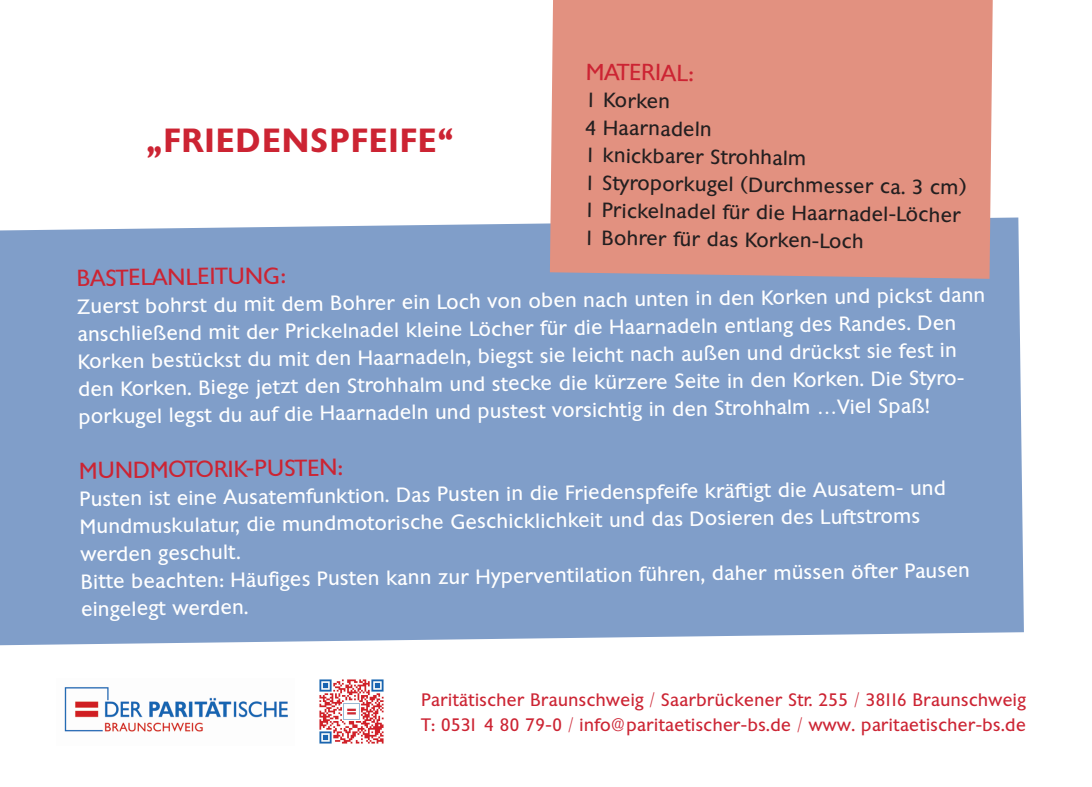
<style>
.page{position:relative;width:1092px;height:787px;background:#fff}
.page>*{position:absolute;margin:0;border:0;box-sizing:border-box;transform-origin:0 0}
.t1{font:700 32.5px "Chantilly Serial";letter-spacing:.07em;color:#cc2433}
.t2{font:22.5px "Chantilly Serial";color:#cc2433}
.t3{font:20px/27.5px "Chantilly Serial";color:#fff}
.t4{font:20px/27.5px "Chantilly Serial";color:#231f20}
.t5{font:17.5px/25px "Chantilly Serial";letter-spacing:.03em;color:#cc2433}
</style>
<div class="page">
<div style="left:0;top:217px;width:1023px;height:428px;background:#809ec9"></div>
<div style="left:550px;top:0;width:442px;height:279px;background:#e29180"></div>
<img style="left:64px;top:687px;width:224px;height:45px">
<img style="left:319px;top:679px;width:65px;height:65px">
<h1 class="t1" style="left:147px;top:119px;width:308px">„FRIEDENSPFEIFE“</h1>
<p class="t2" style="left:586px;top:57px;width:109px;rotate:1deg">MATERIAL:</p>
<p class="t4" style="left:586px;top:86px;width:383px;rotate:1deg">1 Korken<br>4 Haarnadeln<br>1 knickbarer Strohhalm<br>1 Styroporkugel (Durchmesser ca. 3 cm)<br>1 Prickelnadel für die Haarnadel-Löcher<br>1 Bohrer für das Korken-Loch</p>
<p class="t2" style="left:77px;top:264px;width:210px;rotate:-1deg">BASTELANLEITUNG:</p>
<p class="t3" style="left:77px;top:294px;width:909px;rotate:-1deg">Zuerst bohrst du mit dem Bohrer ein Loch von oben nach unten in den Korken und pickst dann anschließend mit der Prickelnadel kleine Löcher für die Haarnadeln entlang des Randes. Den Korken bestückst du mit den Haarnadeln, biegst sie leicht nach außen und drückst sie fest in den Korken. Biege jetzt den Strohhalm und stecke die kürzere Seite in den Korken. Die Styro&shy;porkugel legst du auf die Haarnadeln und pustest vorsichtig in den Strohhalm …Viel Spaß!</p>
<p class="t2" style="left:79px;top:457px;width:265px;rotate:-1deg">MUNDMOTORIK-PUSTEN:</p>
<p class="t3" style="left:79px;top:487px;width:867px;line-height:26.8px;rotate:-1deg">Pusten ist eine Ausatemfunktion. Das Pusten in die Friedenspfeife kräftigt die Ausatem- und<br>Mundmuskulatur, die mundmotorische Geschicklichkeit und das Dosieren des Luftstroms werden geschult.</p>
<p class="t3" style="left:81px;top:570px;width:890px;line-height:25.8px;rotate:-1deg">Bitte beachten: Häufiges Pusten kann zur Hyperventilation führen, daher müssen öfter Pausen eingelegt werden.</p>
<p class="t5" style="left:421px;top:687px;width:605px">Paritätischer Braunschweig / Saarbrückener Str. 255 / 38116 Braunschweig<br>T: 0531 4 80 79-0 / info@paritaetischer-bs.de / www. paritaetischer-bs.de</p>
</div>
